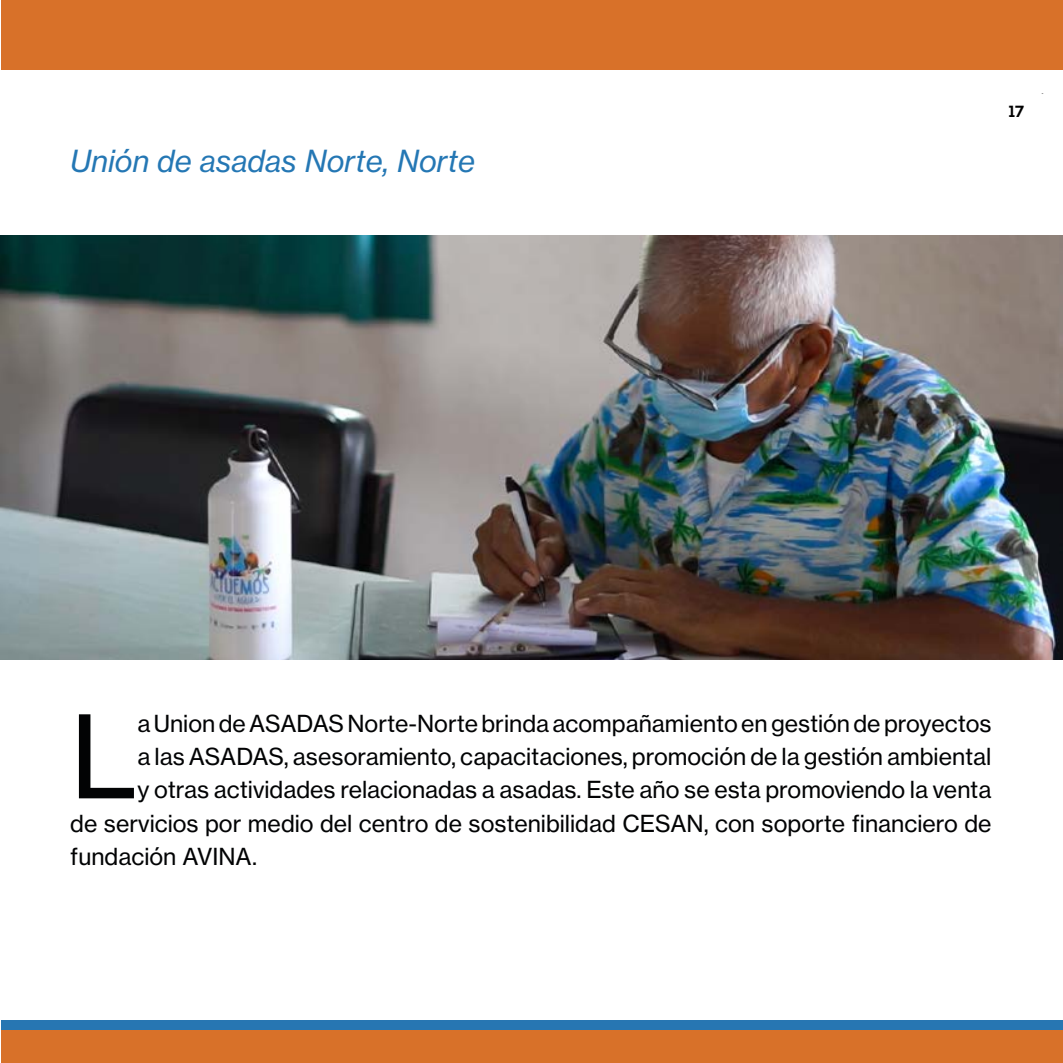
<style>
.page{position:relative;width:1063px;height:1063px;background:#fff}
.page>*{position:absolute;margin:0;border:0;box-sizing:border-box;transform-origin:0 0}
.t1{font:113px "N Haas Grotesk TX Pro 55 Rg";color:#020304}
.t2{font:30px "N Haas Grotesk TX Pro 56 It";color:#2477b4}
.t3{font:23.12px "N Haas Grotesk TX Pro 55 Rg";color:#020304}
.t4{font:700 16.12px "Nexa";color:#000}
.t5{font:700 3.62px "Nexa";color:#000}
</style>
<div class="page">
<div style="left:1px;top:1020px;width:1061px;height:32px;background:#2776b2"></div>
<div style="left:1px;top:1px;width:1061px;height:69px;background:#d87129"></div>
<div style="left:1px;top:1031px;width:1061px;height:32px;background:#d87129"></div>
<img style="left:0;top:236px;width:1062px;height:423px">
<p class="t2" style="left:70px;top:143px;width:406px">Unión de asadas Norte, Norte</p>
<p class="t4" style="left:1009px;top:103px;width:17px">17</p>
<p class="t5" style="left:1042px;top:92px;width:3px">-</p>
<h1 class="t1" style="left:70px;top:688px;width:69px">L</h1>
<p class="t3" style="left:137px;top:709px;width:856px">a Union de ASADAS Norte-Norte brinda acompañamiento en gestión de proyectos</p>
<p class="t3" style="left:137px;top:742px;width:856px">a las ASADAS, asesoramiento, capacitaciones, promoción de la gestión ambiental</p>
<p class="t3" style="left:137px;top:776px;width:856px">y otras actividades relacionadas a asadas. Este año se esta promoviendo la venta</p>
<p class="t3" style="left:70px;top:809px;width:923px">de servicios por medio del centro de sostenibilidad CESAN, con soporte financiero de</p>
<p class="t3" style="left:70px;top:843px;width:188px">fundación AVINA.</p>
</div>
